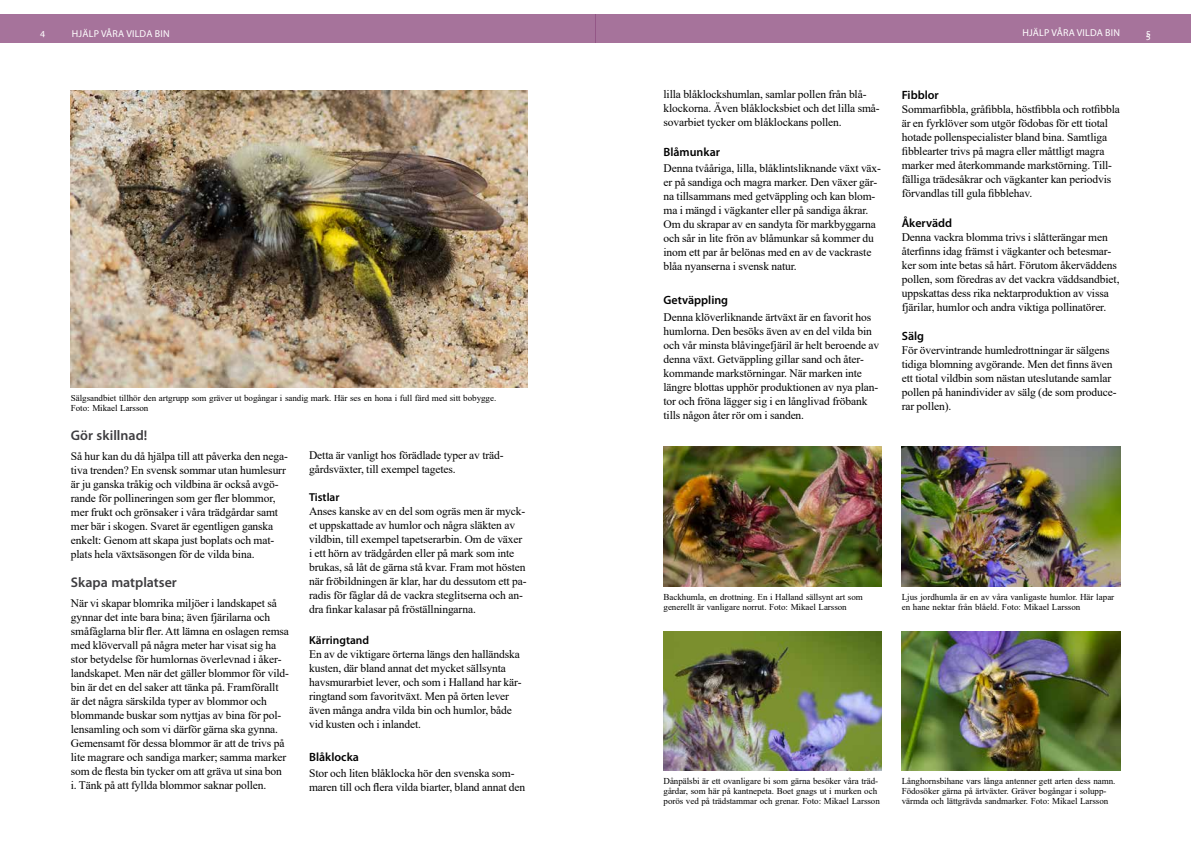
<style>
.page{position:relative;width:1191px;height:842px;background:#fff}
.page>*{position:absolute;margin:0;border:0;box-sizing:border-box;transform-origin:0 0}
.t1{font:600 14px "Myriad Pro";color:#3e3d40}
.t2{font:600 12px "Myriad Pro";color:#000}
.t3{font:11.5px/14px "Times New Roman";letter-spacing:-.01em;color:#000}
.t4{font:600 11.5px "Myriad Pro";color:#000}
.t5{font:10px "Myriad Pro";letter-spacing:.02em;color:#fff}
.t6{font:9px/10px "Times New Roman";letter-spacing:-.005em;color:#000}
</style>
<div class="page">
<div style="left:0;top:14px;width:595px;height:29px;background:#a6739b"></div>
<div style="left:595px;top:14px;width:596px;height:29px;background:#a6739b"></div>
<img style="left:71px;top:90px;width:456px;height:298px">
<img style="left:663px;top:447px;width:219px;height:139px">
<img style="left:663px;top:631px;width:219px;height:140px">
<img style="left:901px;top:447px;width:219px;height:139px">
<img style="left:901px;top:631px;width:219px;height:140px">
<p class="t5" style="left:40px;top:28px;width:7px">4</p>
<p class="t5" style="left:72px;top:28px;width:99px">HJÄLP VÅRA VILDA BIN</p>
<p class="t5" style="left:1022px;top:28px;width:99px">HJÄLP VÅRA VILDA BIN</p>
<p class="t5" style="left:1146px;top:28px;width:6px">55</p>
<p class="t6" style="left:71px;top:392px;width:427px">Sälgsandbiet tillhör den artgrupp som gräver ut bogångar i sandig mark. Här ses en hona i full färd med sitt bobygge.<br>Foto: Mikael Larsson</p>
<p class="t1" style="left:71px;top:428px;width:78px">Gör skillnad!</p>
<p class="t3" style="left:71px;top:448px;width:218px">Så hur kan du då hjälpa till att påverka den nega&shy;tiva trenden? En svensk sommar utan humlesurr är ju ganska tråkig och vildbina är också avgö&shy;rande för pollineringen som ger fler blommor, mer frukt och grönsaker i våra trädgårdar samt mer bär i skogen. Svaret är egentligen ganska enkelt: Genom att skapa just boplats och mat&shy;plats hela växtsäsongen för de vilda bina.</p>
<p class="t1" style="left:71px;top:575px;width:108px">Skapa matplatser</p>
<p class="t3" style="left:71px;top:595px;width:220px">När vi skapar blomrika miljöer i landskapet så gynnar det inte bara bina; även fjärilarna och småfåglarna blir fler. Att lämna en oslagen remsa med klövervall på några meter har visat sig ha stor betydelse för humlornas överlevnad i åker&shy;landskapet. Men när det gäller blommor för vild&shy;bin är det en del saker att tänka på. Framförallt är det några särskilda typer av blommor och blommande buskar som nyttjas av bina för pol&shy;lensamling och som vi därför gärna ska gynna.<br>Gemensamt för dessa blommor är att de trivs på lite magrare och sandiga marker; samma marker som de flesta bin tycker om att gräva ut sina bon i. Tänk på att fyllda blommor saknar pollen.</p>
<p class="t3" style="left:309px;top:448px;width:196px">Detta är vanligt hos förädlade typer av träd&shy;gårdsväxter, till exempel tagetes.</p>
<p class="t4" style="left:309px;top:491px;width:32px">Tistlar</p>
<p class="t3" style="left:309px;top:504px;width:219px">Anses kanske av en del som ogräs men är myck&shy;et uppskattade av humlor och några släkten av vildbin, till exempel tapetserarbin. Om de växer i ett hörn av trädgården eller på mark som inte brukas, så låt de gärna stå kvar. Fram mot hösten när fröbildningen är klar, har du dessutom ett pa&shy;radis för fåglar då de vackra steglitserna och an&shy;dra finkar kalasar på fröställningarna.</p>
<p class="t4" style="left:309px;top:634px;width:62px">Kärringtand</p>
<p class="t3" style="left:309px;top:647px;width:214px">En av de viktigare örterna längs den halländska kusten, där bland annat det mycket sällsynta havsmurarbiet lever, och som i Halland har kär&shy;ringtand som favoritväxt. Men på örten lever även många andra vilda bin och humlor, både vid kusten och i inlandet.</p>
<p class="t2" style="left:309px;top:750px;width:51px">Blåklocka</p>
<p class="t3" style="left:309px;top:766px;width:218px">Stor och liten blåklocka hör den svenska som&shy;maren till och flera vilda biarter, bland annat den</p>
<p class="t3" style="left:663px;top:87px;width:218px">lilla blåklockshumlan, samlar pollen från blå&shy;klockorna. Även blåklocksbiet och det lilla små&shy;sovarbiet tycker om blåklockans pollen.</p>
<p class="t2" style="left:663px;top:145px;width:58px">Blåmunkar</p>
<p class="t3" style="left:663px;top:161px;width:219px">Denna tvååriga, lilla, blåklintsliknande växt väx&shy;er på sandiga och magra marker. Den växer gär&shy;na tillsammans med getväppling och kan blom&shy;ma i mängd i vägkanter eller på sandiga åkrar.<br>Om du skrapar av en sandyta för markbyggarna och sår in lite frön av blåmunkar så kommer du inom ett par år belönas med en av de vackraste blåa nyanserna i svensk natur.</p>
<p class="t2" style="left:663px;top:294px;width:66px">Getväppling</p>
<p class="t3" style="left:663px;top:310px;width:217px">Denna klöverliknande ärtväxt är en favorit hos humlorna. Den besöks även av en del vilda bin och vår minsta blåvingefjäril är helt beroende av denna växt. Getväppling gillar sand och åter&shy;kommande markstörningar. När marken inte längre blottas upphör produktionen av nya plan&shy;tor och fröna lägger sig i en långlivad fröbank tills någon åter rör om i sanden.</p>
<p class="t2" style="left:901px;top:89px;width:39px">Fibblor</p>
<p class="t3" style="left:901px;top:102px;width:220px">Sommarfibbla, gråfibbla, höstfibbla och rotfibbla är en fyrklöver som utgör födobas för ett tiotal hotade pollenspecialister bland bina. Samtliga fibblearter trivs på magra eller måttligt magra marker med återkommande markstörning. Till&shy;fälliga trädesåkrar och vägkanter kan periodvis förvandlas till gula fibblehav.</p>
<p class="t2" style="left:901px;top:216px;width:52px">Åkervädd</p>
<p class="t3" style="left:901px;top:230px;width:219px">Denna vackra blomma trivs i slåtterängar men återfinns idag främst i vägkanter och betesmar&shy;ker som inte betas så hårt. Förutom åkerväddens pollen, som föredras av det vackra väddsandbiet, uppskattas dess rika nektarproduktion av vissa fjärilar, humlor och andra viktiga pollinatörer.</p>
<p class="t2" style="left:901px;top:329px;width:24px">Sälg</p>
<p class="t3" style="left:901px;top:343px;width:216px">För övervintrande humledrottningar är sälgens tidiga blomning avgörande. Men det finns även ett tiotal vildbin som nästan uteslutande samlar pollen på hanindivider av sälg (de som produce&shy;rar pollen).</p>
<p class="t6" style="left:663px;top:591px;width:201px">Backhumla, en drottning. En i Halland sällsynt art som generellt är vanligare norrut. Foto: Mikael Larsson</p>
<p class="t6" style="left:901px;top:591px;width:214px">Ljus jordhumla är en av våra vanligaste humlor. Här lapar en hane nektar från blåeld. Foto: Mikael Larsson</p>
<p class="t6" style="left:663px;top:776px;width:218px">Dånpälsbi är ett ovanligare bi som gärna besöker våra träd&shy;gårdar, som här på kantnepeta. Boet gnags ut i murken och porös ved på trädstammar och grenar. Foto: Mikael Larsson</p>
<p class="t6" style="left:901px;top:776px;width:215px">Långhornsbihane vars långa antenner gett arten dess namn.<br>Födosöker gärna på ärtväxter. Gräver bogångar i solupp&shy;värmda och lättgrävda sandmarker. Foto: Mikael Larsson</p>
</div>
